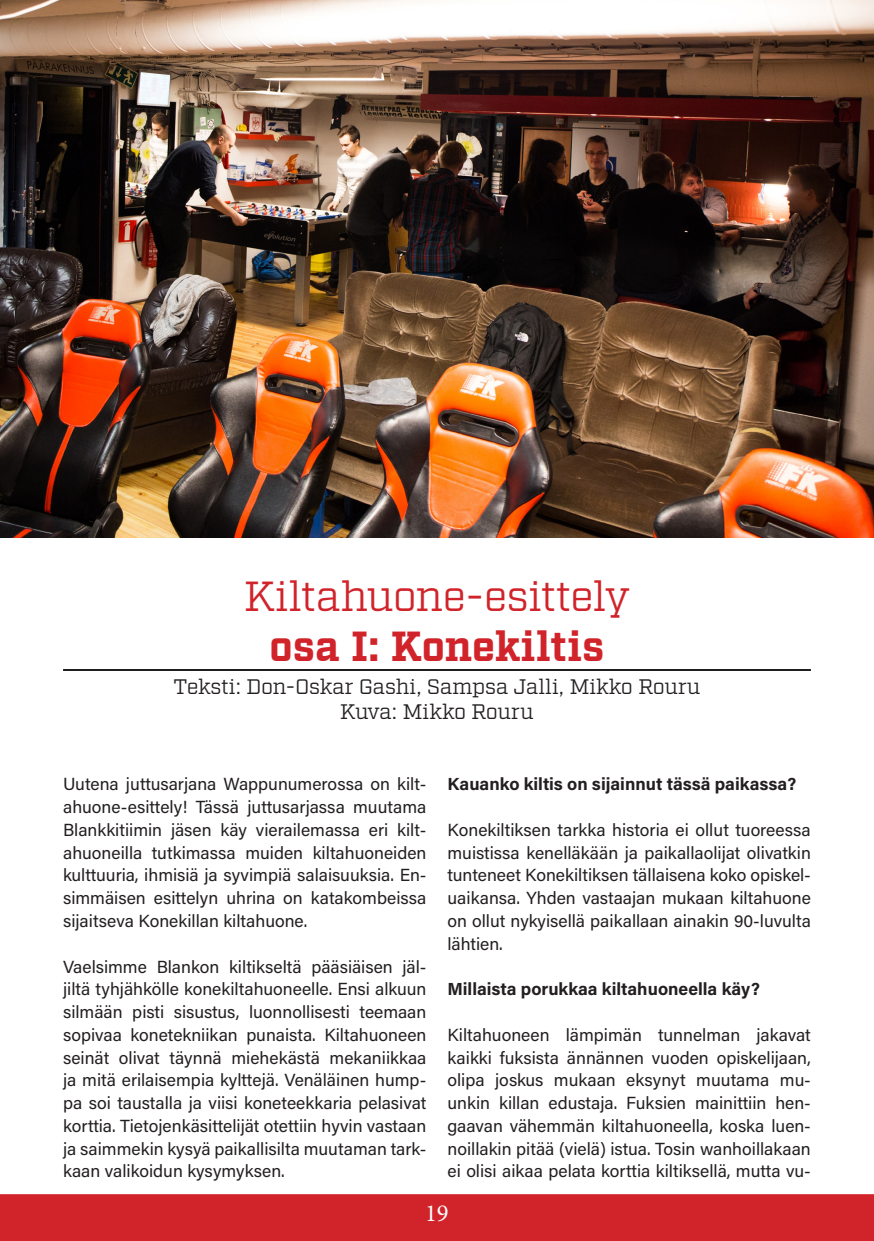
<style>
.page{position:relative;width:874px;height:1241px;background:#fff}
.page>*{position:absolute;margin:0;border:0;box-sizing:border-box;transform-origin:0 0}
.t1{font:42px "Factoria";letter-spacing:-.01em;color:#d1232a}
.t2{font:700 42px "Factoria";letter-spacing:-.01em;color:#d1232a}
.t3{font:24.5px "Minion Pro";color:#fff}
.t4{font:21px/25.2px "Factoria";color:#231f20;text-align:center}
.t5{font:17.5px/22.8px "Acumin Pro";color:#231f20;text-align:justify}
.t6{font:700 17.5px "Acumin Pro";color:#231f20}
</style>
<div class="page">
<hr style="left:63px;top:669px;width:747px;height:1px;background:#000">
<img style="left:0;top:0;width:873px;height:537px">
<div style="left:0;top:1194px;width:873px;height:46px;background:#d1232a"></div>
<h1 class="t1" style="left:244px;top:571px;width:387px">Kiltahuone-esittely</h1>
<h1 class="t2" style="left:269px;top:621px;width:336px">osa I: Konekiltis</h1>
<p class="t4" style="left:173px;top:674px;width:528px">Teksti: Don-Oskar Gashi, Sampsa Jalli, Mikko Rouru<br>Kuva: Mikko Rouru</p>
<p class="t5" style="left:63px;top:772px;width:365px">Uutena juttusarjana Wappunumerossa on kilt&shy;ahuone-esittely! Tässä juttusarjassa muutama Blankkitiimin jäsen käy vierailemassa eri kilt&shy;ahuoneilla tutkimassa muiden kiltahuoneiden kulttuuria, ihmisiä ja syvimpiä salaisuuksia. En&shy;simmäisen esittelyn uhrina on katakombeissa sijaitseva Konekillan kiltahuone.</p>
<p class="t5" style="left:63px;top:954px;width:365px">Vaelsimme Blankon kiltikseltä pääsiäisen jäl&shy;jiltä tyhjähkölle konekiltahuoneelle. Ensi alkuun silmään pisti sisustus, luonnollisesti teemaan sopivaa konetekniikan punaista. Kiltahuoneen seinät olivat täynnä miehekästä mekaniikkaa ja mitä erilaisempia kylttejä. Venäläinen hump&shy;pa soi taustalla ja viisi koneteekkaria pelasivat korttia. Tietojenkäsittelijät otettiin hyvin vastaan ja saimmekin kysyä paikallisilta muutaman tark&shy;kaan valikoidun kysymyksen.</p>
<p class="t6" style="left:447px;top:771px;width:350px">Kauanko kiltis on sijainnut tässä paikassa?</p>
<p class="t5" style="left:447px;top:817px;width:365px">Konekiltiksen tarkka historia ei ollut tuoreessa muistissa kenelläkään ja paikallaolijat olivatkin tunteneet Konekiltiksen tällaisena koko opiskel&shy;uaikansa. Yhden vastaajan mukaan kiltahuone on ollut nykyisellä paikallaan ainakin 90-luvulta lähtien.</p>
<p class="t6" style="left:447px;top:976px;width:314px">Millaista porukkaa kiltahuoneella käy?</p>
<p class="t5" style="left:447px;top:1022px;width:365px">Kiltahuoneen lämpimän tunnelman jakavat kaikki fuksista ännännen vuoden opiskelijaan, olipa joskus mukaan eksynyt muutama mu&shy;unkin killan edustaja. Fuksien mainittiin hen&shy;gaavan vähemmän kiltahuoneella, koska luen&shy;noillakin pitää (vielä) istua. Tosin wanhoillakaan ei olisi aikaa pelata korttia kiltiksellä, mutta vu-</p>
<h2 class="t3" style="left:425px;top:1196px;width:25px">19</h2>
</div>
